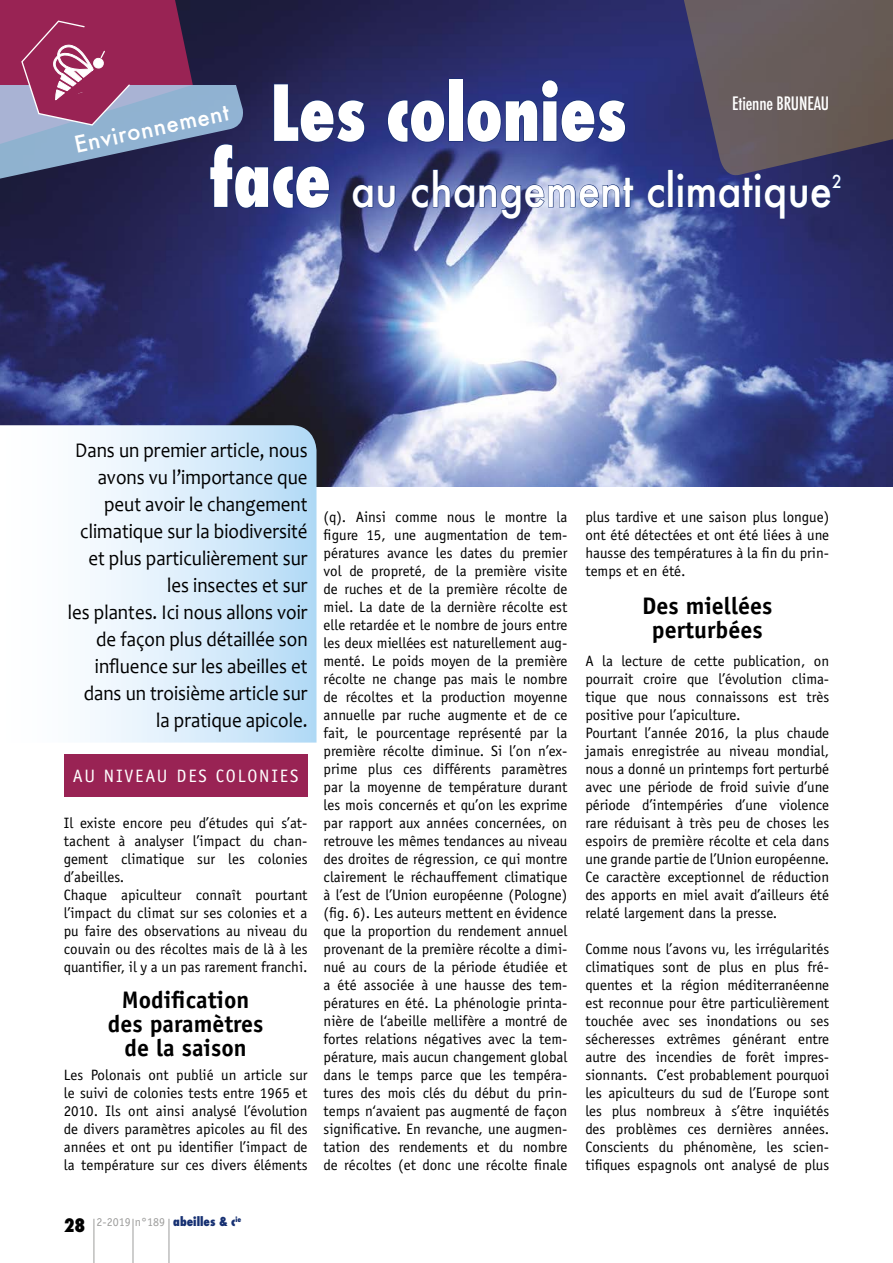
<style>
.page{position:relative;width:893px;height:1263px;background:#fff}
.page>*{position:absolute;margin:0;border:0;box-sizing:border-box;transform-origin:0 0}
.t1{font:800 condensed 75px "Futura";color:#fff;scale:.9 1}
.t2{font:500 45px "Futura";color:#fff;scale:.9 1}
.t3{font:700 24px/24px "Officina Sans";color:#000;text-align:center}
.t4{font:500 22.5px "Futura";color:#fff}
.t5{font:21px/27px "Candara";color:#000;text-align:right;scale:.9 1}
.t6{font:18px "Officina Sans";letter-spacing:.1em;color:#fff}
.t7{font:500 condensed 18px "Futura";letter-spacing:-.01em;color:#fff}
.t8{font:500 17.4px "Futura";color:#fff;scale:.9 1}
.t9{font:15px/18px "Officina Sans";color:#000;text-align:justify}
.t10{font:12px "Officina Sans";color:#9d9d9c}
.s1{font-weight:800;font-stretch:condensed;font-size:75px}
.s2{font-family:"Futura";font-weight:800;font-stretch:condensed;font-size:18px;color:#000}
.s3{font-family:"Futura";font-weight:800;font-stretch:condensed;color:#163072}
</style>
<div class="page">
<img style="left:0;top:0;width:893px;height:486px">
<svg style="left:0;top:0;width:634px;height:224px;background:#474075"></svg>
<svg style="left:647px;top:184px;width:18px;height:24px"></svg>
<div style="left:668px;top:169px;width:5px;height:38px;border:1px solid #163072"></div>
<svg style="left:677px;top:0;width:216px;height:219px;background:#504b61"></svg>
<svg style="left:0;top:425px;width:316px;height:317px"></svg>
<div style="left:64px;top:754px;width:244px;height:42px;background:#992354"></div>
<hr style="left:133px;top:1219px;width:1px;height:44px;background:#9d9d9c">
<hr style="left:169px;top:1219px;width:1px;height:44px;background:#9d9d9c">
<hr style="left:94px;top:1219px;width:1px;height:44px;background:#9d9d9c">
<h1 class="t1" style="left:271px;top:62px;width:397px">Les colonies</h1>
<h2 class="t2" style="left:210px;top:159px;width:693px"><span class="s1">face</span> au changement climatique</h2>
<p class="t7" style="left:732px;top:91px;width:98px">Etienne BRUNEAU</p>
<h3 class="t4" style="left:72px;top:129px;width:159px;rotate:-12deg">Environnement</h3>
<p class="t8" style="left:832px;top:170px;width:12px">2</p>
<p class="t5" style="left:68px;top:436px;width:268px">Dans un premier article, nous avons vu l’importance que peut avoir le changement climatique sur la biodiversité et plus particulièrement sur les insectes et sur<br>les plantes. Ici nous allons voir de façon plus détaillée son influence sur les abeilles et dans un troisième article sur la pratique apicole.</p>
<p class="t6" style="left:73px;top:765px;width:227px">AU NIVEAU DES COLONIES</p>
<p class="t9" style="left:64px;top:814px;width:245px;text-align:left">Il existe encore peu d’études qui s’at&shy;tachent à analyser l’impact du chan&shy;gement climatique sur les colonies d’abeilles.<br>Chaque apiculteur connaît pourtant l’impact du climat sur ses colonies et a pu faire des observations au niveau du couvain ou des récoltes mais de là à les quantifier, il y a un pas rarement franchi.</p>
<h3 class="t3" style="left:108px;top:988px;width:157px">Modification des paramètres de la saison</h3>
<p class="t9" style="left:64px;top:1066px;width:245px">Les Polonais ont publié un article sur le suivi de colonies tests entre 1965 et 2010. Ils ont ainsi analysé l’évolution de divers paramètres apicoles au fil des années et ont pu identifier l’impact de la température sur ces divers éléments</p>
<p class="t9" style="left:324px;top:508px;width:245px">(q). Ainsi comme nous le montre la figure 15, une augmentation de tem&shy;pératures avance les dates du premier vol de propreté, de la première visite de ruches et de la première récolte de miel. La date de la dernière récolte est elle retardée et le nombre de jours entre les deux miellées est naturellement aug&shy;menté. Le poids moyen de la première récolte ne change pas mais le nombre de récoltes et la production moyenne annuelle par ruche augmente et de ce fait, le pourcentage représenté par la première récolte diminue. Si l’on n’ex&shy;prime plus ces différents paramètres par la moyenne de température durant les mois concernés et qu’on les exprime par rapport aux années concernées, on retrouve les mêmes tendances au niveau des droites de régression, ce qui montre clairement le réchauffement climatique à l’est de l’Union européenne (Pologne) (fig. 6). Les auteurs mettent en évidence que la proportion du rendement annuel provenant de la première récolte a dimi&shy;nué au cours de la période étudiée et a été associée à une hausse des tem&shy;pératures en été. La phénologie printa&shy;nière de l‘abeille mellifère a montré de fortes relations négatives avec la tem&shy;pérature, mais aucun changement global dans le temps parce que les tempéra&shy;tures des mois clés du début du prin&shy;temps n‘avaient pas augmenté de façon significative. En revanche, une augmen&shy;tation des rendements et du nombre de récoltes (et donc une récolte finale</p>
<p class="t9" style="left:585px;top:508px;width:245px">plus tardive et une saison plus longue) ont été détectées et ont été liées à une hausse des températures à la fin du prin&shy;temps et en été.</p>
<h3 class="t3" style="left:642px;top:593px;width:132px">Des miellées perturbées</h3>
<p class="t9" style="left:585px;top:652px;width:245px;text-align:left">A la lecture de cette publication, on pourrait croire que l’évolution clima&shy;tique que nous connaissons est très positive pour l’apiculture.<br>Pourtant l’année 2016, la plus chaude jamais enregistrée au niveau mondial, nous a donné un printemps fort perturbé avec une période de froid suivie d’une période d’intempéries d’une violence rare réduisant à très peu de choses les espoirs de première récolte et cela dans une grande partie de l’Union européenne.<br>Ce caractère exceptionnel de réduction des apports en miel avait d’ailleurs été relaté largement dans la presse.</p>
<p class="t9" style="left:585px;top:940px;width:245px">Comme nous l’avons vu, les irrégularités climatiques sont de plus en plus fré&shy;quentes et la région méditerranéenne est reconnue pour être particulièrement touchée avec ses inondations ou ses sécheresses extrêmes générant entre autre des incendies de forêt impres&shy;sionnants. C’est probablement pourquoi les apiculteurs du sud de l’Europe sont les plus nombreux à s’être inquiétés des problèmes ces dernières années.<br>Conscients du phénomène, les scien&shy;tifiques espagnols ont analysé de plus</p>
<p class="t10" style="left:64px;top:1215px;width:179px"><span class="s2">28</span> 2-2019 n°189 <span class="s3">abeilles &amp; c</span><sup>ie</sup></p>
</div>
